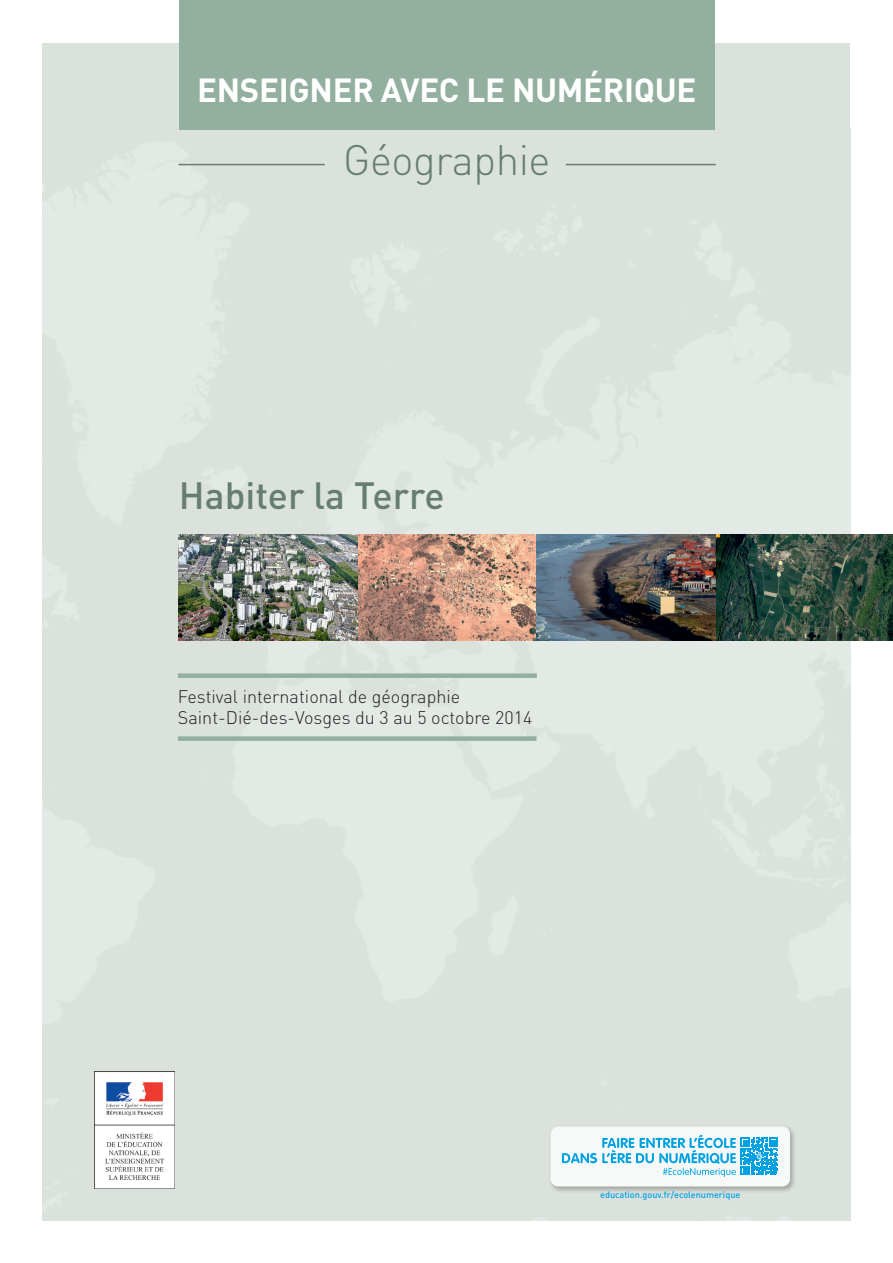
<style>
.page{position:relative;width:893px;height:1263px;background:#fff}
.page>*{position:absolute;margin:0;border:0;box-sizing:border-box;transform-origin:0 0}
.t1{font:300 42px "DIN";letter-spacing:-.01em;color:#667d72}
.t2{font:500 37.5px "DIN";color:#667d72}
.t3{font:700 33px "DIN";letter-spacing:-.01em;color:#fff}
.t4{font:300 18px/21px "DIN";color:#231f20}
.t5{font:500 9.15px "DIN";color:#00a1e3}
</style>
<div class="page">
<div style="left:43px;top:43px;width:807px;height:1177px;background:#dbe2db"></div>
<div style="left:179px;top:0;width:536px;height:130px;background:#92af9f"></div>
<img style="left:179px;top:534px;width:536px;height:107px">
<svg style="left:715px;top:534px;width:178px;height:107px;background:#304a3d"></svg>
<div style="left:178px;top:673px;width:359px;height:5px;background:#92af9f"></div>
<div style="left:178px;top:736px;width:358px;height:5px;background:#92af9f"></div>
<hr style="left:179px;top:164px;width:146px;height:1px;background:#667d72">
<hr style="left:566px;top:164px;width:150px;height:1px;background:#667d72">
<img style="left:94px;top:1071px;width:81px;height:117px">
<img style="left:550px;top:1127px;width:245px;height:65px">
<div style="left:551px;top:1126px;width:239px;height:60px;background:#f7f9f8;border-radius:8px"></div>
<svg style="left:562px;top:1135px;width:216px;height:42px"></svg>
<h3 class="t3" style="left:197px;top:68px;width:501px">ENSEIGNER AVEC LE NUMÉRIQUE</h3>
<h1 class="t1" style="left:343px;top:134px;width:209px">Géographie</h1>
<h2 class="t2" style="left:179px;top:472px;width:267px">Habiter la Terre</h2>
<p class="t4" style="left:178px;top:685px;width:356px">Festival international de géographie<br>Saint-Dié-des-Vosges du 3 au 5 octobre 2014</p>
<p class="t5" style="left:600px;top:1189px;width:142px">education.gouv.fr/ecolenumerique</p>
</div>
